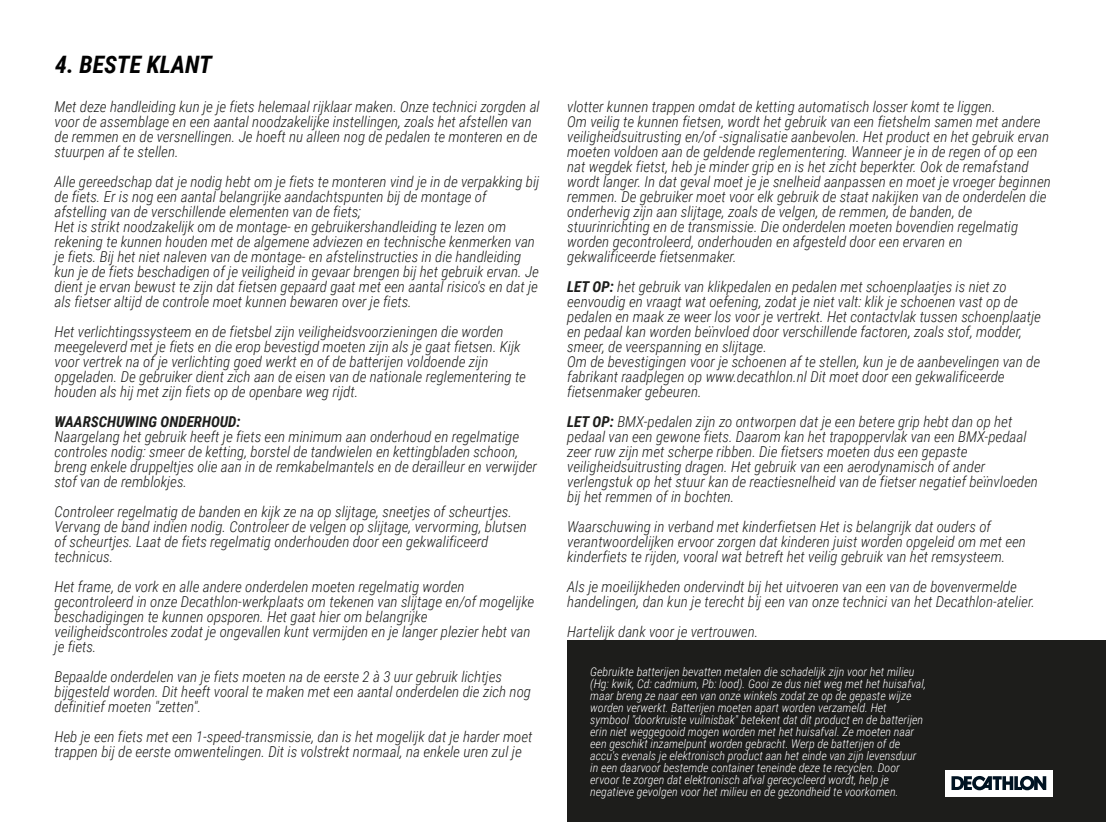
<style>
.page{position:relative;width:1106px;height:836px;background:#fff}
.page>*{position:absolute;margin:0;border:0;box-sizing:border-box;transform-origin:0 0}
.t1{font:italic 700 24px "Roboto Condensed";color:#020202}
.t2{font:italic 300 15px/15px "Roboto Condensed";color:#1d1d1b}
.t3{font:italic 700 15px "Roboto Condensed";color:#1d1d1b}
.t4{font:italic 300 12px/12px "Roboto Condensed";color:#fff}
.s1{font-weight:700}
</style>
<div class="page">
<div style="left:568px;top:640px;width:538px;height:182px;background:#1d1d1b"></div>
<div style="left:945px;top:769px;width:107px;height:27px;background:#fff"></div>
<svg style="left:951px;top:775px;width:95px;height:15px"></svg>
<h1 class="t1" style="left:55px;top:48px;width:158px">4. BESTE KLANT</h1>
<p class="t2" style="left:55px;top:98px;width:486px">Met deze handleiding kun je je fiets helemaal rijklaar maken. Onze technici zorgden al voor de assemblage en een aantal noodzakelijke instellingen, zoals het afstellen van de remmen en de versnellingen. Je hoeft nu alleen nog de pedalen te monteren en de stuurpen af te stellen.</p>
<p class="t2" style="left:55px;top:173px;width:486px">Alle gereedschap dat je nodig hebt om je fiets te monteren vind je in de verpakking bij de fiets. Er is nog een aantal belangrijke aandachtspunten bij de montage of afstelling van de verschillende elementen van de fiets;<br>Het is strikt noodzakelijk om de montage- en gebruikershandleiding te lezen om rekening te kunnen houden met de algemene adviezen en technische kenmerken van je fiets. Bij het niet naleven van de montage- en afstelinstructies in die handleiding kun je de fiets beschadigen of je veiligheid in gevaar brengen bij het gebruik ervan. Je dient je ervan bewust te zijn dat fietsen gepaard gaat met een aantal risico's en dat je als fietser altijd de controle moet kunnen bewaren over je fiets.</p>
<p class="t2" style="left:55px;top:323px;width:473px">Het verlichtingssysteem en de fietsbel zijn veiligheidsvoorzieningen die worden meegeleverd met je fiets en die erop bevestigd moeten zijn als je gaat fietsen. Kijk voor vertrek na of je verlichting goed werkt en of de batterijen voldoende zijn opgeladen. De gebruiker dient zich aan de eisen van de nationale reglementering te houden als hij met zijn fiets op de openbare weg rijdt.</p>
<p class="t3" style="left:55px;top:411px;width:188px">WAARSCHUWING ONDERHOUD:</p>
<p class="t2" style="left:55px;top:428px;width:484px">Naargelang het gebruik heeft je fiets een minimum aan onderhoud en regelmatige controles nodig: smeer de ketting, borstel de tandwielen en kettingbladen schoon, breng enkele druppeltjes olie aan in de remkabelmantels en de derailleur en verwijder stof van de remblokjes.</p>
<p class="t2" style="left:55px;top:503px;width:474px">Controleer regelmatig de banden en kijk ze na op slijtage, sneetjes of scheurtjes.<br>Vervang de band indien nodig. Controleer de velgen op slijtage, vervorming, blutsen of scheurtjes. Laat de fiets regelmatig onderhouden door een gekwalificeerd technicus.</p>
<p class="t2" style="left:55px;top:578px;width:481px">Het frame, de vork en alle andere onderdelen moeten regelmatig worden gecontroleerd in onze Decathlon-werkplaats om tekenen van slijtage en/of mogelijke beschadigingen te kunnen opsporen. Het gaat hier om belangrijke veiligheidscontroles zodat je ongevallen kunt vermijden en je langer plezier hebt van je fiets.</p>
<p class="t2" style="left:55px;top:668px;width:478px">Bepaalde onderdelen van je fiets moeten na de eerste 2 à 3 uur gebruik lichtjes bijgesteld worden. Dit heeft vooral te maken met een aantal onderdelen die zich nog definitief moeten "zetten".</p>
<p class="t2" style="left:55px;top:728px;width:479px">Heb je een fiets met een 1-speed-transmissie, dan is het mogelijk dat je harder moet trappen bij de eerste omwentelingen. Dit is volstrekt normaal, na enkele uren zul je</p>
<p class="t2" style="left:567px;top:98px;width:485px">vlotter kunnen trappen omdat de ketting automatisch losser komt te liggen.<br>Om veilig te kunnen fietsen, wordt het gebruik van een fietshelm samen met andere veiligheidsuitrusting en/of -signalisatie aanbevolen. Het product en het gebruik ervan moeten voldoen aan de geldende reglementering. Wanneer je in de regen of op een nat wegdek fietst, heb je minder grip en is het zicht beperkter. Ook de remafstand wordt langer. In dat geval moet je je snelheid aanpassen en moet je vroeger beginnen remmen. De gebruiker moet voor elk gebruik de staat nakijken van de onderdelen die onderhevig zijn aan slijtage, zoals de velgen, de remmen, de banden, de stuurinrichting en de transmissie. Die onderdelen moeten bovendien regelmatig worden gecontroleerd, onderhouden en afgesteld door een ervaren en gekwalificeerde fietsenmaker.</p>
<p class="t2" style="left:567px;top:278px;width:475px"><span class="s1">LET OP:</span> het gebruik van klikpedalen en pedalen met schoenplaatjes is niet zo eenvoudig en vraagt wat oefening, zodat je niet valt: klik je schoenen vast op de pedalen en maak ze weer los voor je vertrekt. Het contactvlak tussen schoenplaatje en pedaal kan worden beïnvloed door verschillende factoren, zoals stof, modder, smeer, de veerspanning en slijtage.<br>Om de bevestigingen voor je schoenen af te stellen, kun je de aanbevelingen van de fabrikant raadplegen op www.decathlon.nl Dit moet door een gekwalificeerde fietsenmaker gebeuren.</p>
<p class="t2" style="left:567px;top:413px;width:472px"><span class="s1">LET OP:</span> BMX-pedalen zijn zo ontworpen dat je een betere grip hebt dan op het pedaal van een gewone fiets. Daarom kan het trapoppervlak van een BMX-pedaal zeer ruw zijn met scherpe ribben. Die fietsers moeten dus een gepaste veiligheidsuitrusting dragen. Het gebruik van een aerodynamisch of ander verlengstuk op het stuur kan de reactiesnelheid van de fietser negatief beïnvloeden bij het remmen of in bochten.</p>
<p class="t2" style="left:567px;top:518px;width:460px">Waarschuwing in verband met kinderfietsen Het is belangrijk dat ouders of verantwoordelijken ervoor zorgen dat kinderen juist worden opgeleid om met een kinderfiets te rijden, vooral wat betreft het veilig gebruik van het remsysteem.</p>
<p class="t2" style="left:567px;top:578px;width:469px">Als je moeilijkheden ondervindt bij het uitvoeren van een van de bovenvermelde handelingen, dan kun je terecht bij een van onze technici van het Decathlon-atelier.</p>
<p class="t2" style="left:567px;top:623px;width:193px">Hartelijk dank voor je vertrouwen.</p>
<p class="t4" style="left:590px;top:664px;width:337px">Gebruikte batterijen bevatten metalen die schadelijk zijn voor het milieu (Hg: kwik, Cd: cadmium, Pb: lood). Gooi ze dus niet weg met het huisafval, maar breng ze naar een van onze winkels zodat ze op de gepaste wijze worden verwerkt. Batterijen moeten apart worden verzameld. Het symbool "doorkruiste vuilnisbak" betekent dat dit product en de batterijen erin niet weggegooid mogen worden met het huisafval. Ze moeten naar een geschikt inzamelpunt worden gebracht. Werp de batterijen of de accu's evenals je elektronisch product aan het einde van zijn levensduur in een daarvoor bestemde container teneinde deze te recyclen. Door ervoor te zorgen dat elektronisch afval gerecycleerd wordt, help je negatieve gevolgen voor het milieu en de gezondheid te voorkomen.</p>
</div>
